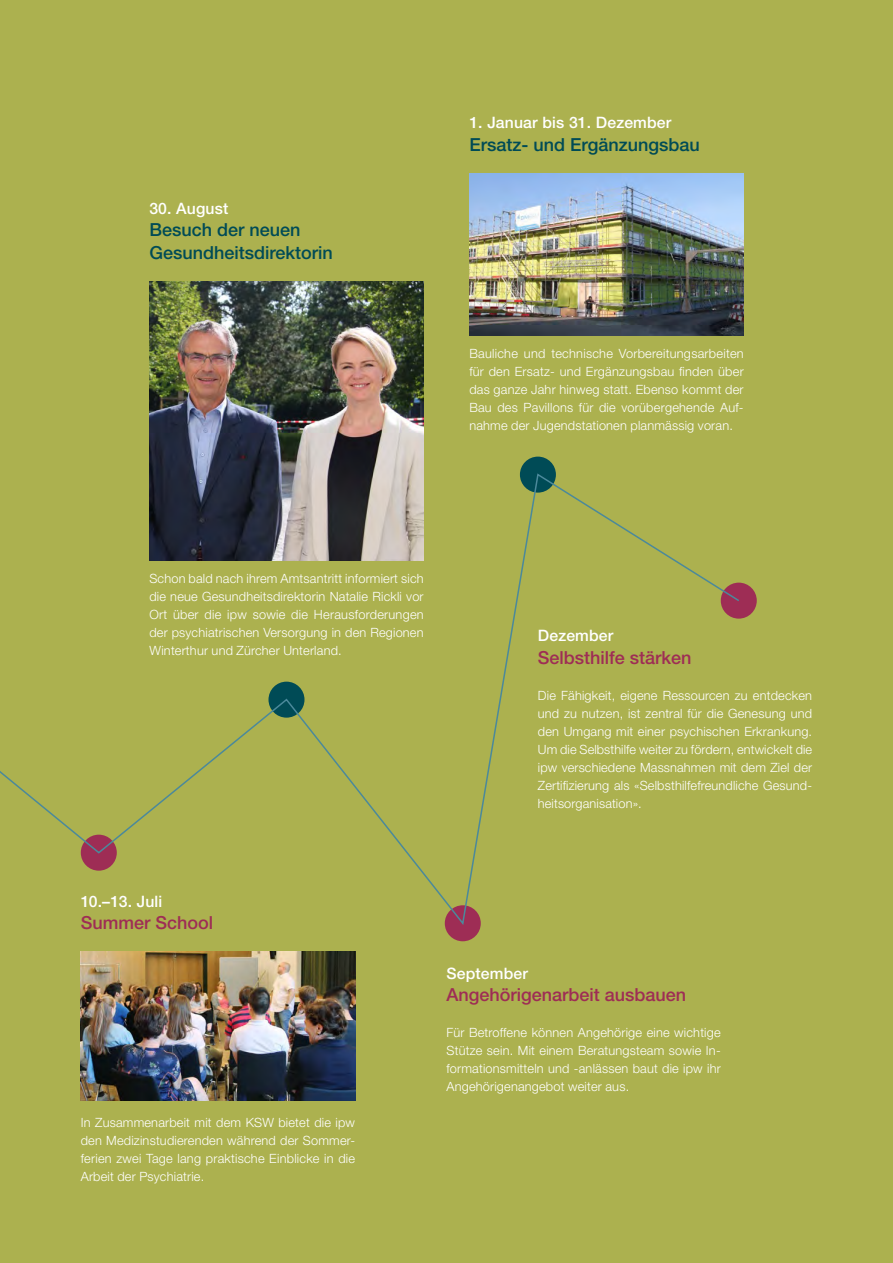
<style>
.page{position:relative;width:893px;height:1263px;background:#acb14f}
.page>*{position:absolute;margin:0;border:0;box-sizing:border-box;transform-origin:0 0}
.t1{font:500 18px/22.5px "Helvetica Neue LT Std";color:#004b56}
.t2{font:500 18px "Helvetica Neue LT Std";color:#9e2d55}
.t3{font:500 15.75px "Helvetica Neue LT Std";letter-spacing:.01em;color:#fff}
.t4{font:300 12.75px/18px "Helvetica Neue LT Std";letter-spacing:.015em;color:#fff;text-align:justify}
</style>
<div class="page">
<div style="left:445px;top:905px;width:36px;height:36px;background:#9e2d55;border-radius:50%"></div>
<div style="left:721px;top:583px;width:36px;height:36px;background:#9e2d55;border-radius:50%"></div>
<svg style="left:0;top:335px;width:741px;height:592px"></svg>
<img style="left:81px;top:951px;width:274px;height:149px">
<img style="left:469px;top:173px;width:275px;height:162px">
<img style="left:149px;top:281px;width:275px;height:279px">
<p class="t3" style="left:149px;top:199px;width:81px">30. August</p>
<h1 class="t1" style="left:149px;top:218px;width:185px">Besuch der neuen<br>Gesundheitsdirektorin</h1>
<p class="t3" style="left:469px;top:113px;width:204px">1. Januar bis 31. Dezember</p>
<h1 class="t1" style="left:469px;top:133px;width:232px">Ersatz- und Ergänzungsbau</h1>
<p class="t4" style="left:469px;top:344px;width:276px">Bauliche und technische Vorbereitungsarbeiten für den Ersatz- und Ergänzungsbau finden über das ganze Jahr hinweg statt. Ebenso kommt der Bau des Pavillons für die vorübergehende Auf&shy;nahme der Jugendstationen planmässig voran.</p>
<p class="t4" style="left:149px;top:569px;width:276px">Schon bald nach ihrem Amtsantritt informiert sich die neue Gesundheitsdirektorin Natalie Rickli vor Ort über die ipw sowie die Herausforderungen der psychiatrischen Versorgung in den Regionen Winterthur und Zürcher Unterland.</p>
<p class="t3" style="left:538px;top:626px;width:77px">Dezember</p>
<h1 class="t2" style="left:538px;top:646px;width:155px">Selbsthilfe stärken</h1>
<p class="t4" style="left:538px;top:686px;width:276px">Die Fähigkeit, eigene Ressourcen zu entdecken und zu nutzen, ist zentral für die Genesung und den Umgang mit einer psychischen Erkrankung.<br>Um die Selbsthilfe weiter zu fördern, entwickelt die ipw verschiedene Massnahmen mit dem Ziel der Zertifizierung als «Selbsthilfefreundliche Gesund&shy;heitsorganisation».</p>
<p class="t3" style="left:81px;top:892px;width:83px">10.–13. Juli</p>
<h1 class="t2" style="left:81px;top:912px;width:134px">Summer School</h1>
<p class="t4" style="left:81px;top:1113px;width:276px">In Zusammenarbeit mit dem KSW bietet die ipw den Medizinstudierenden während der Sommer&shy;ferien zwei Tage lang praktische Einblicke in die Arbeit der Psychiatrie.</p>
<p class="t3" style="left:446px;top:964px;width:83px">September</p>
<h1 class="t2" style="left:446px;top:984px;width:241px">Angehörigenarbeit ausbauen</h1>
<p class="t4" style="left:446px;top:1023px;width:276px">Für Betroffene können Angehörige eine wichtige Stütze sein. Mit einem Beratungsteam sowie In&shy;formationsmitteln und -anlässen baut die ipw ihr Angehörigenangebot weiter aus.</p>
</div>
